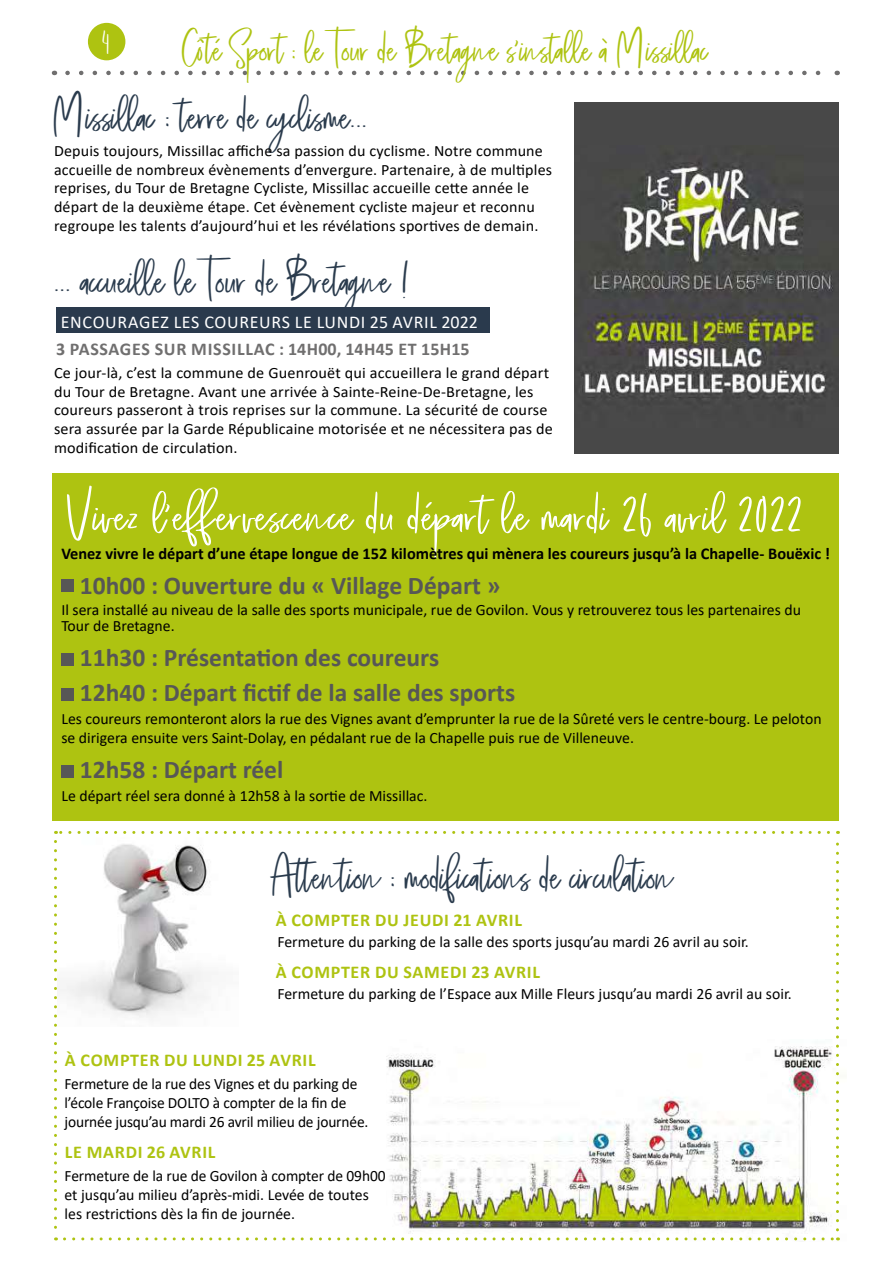
<style>
.page{position:relative;width:893px;height:1263px;background:#fff}
.page>*{position:absolute;margin:0;border:0;box-sizing:border-box;transform-origin:0 0}
.t1{font:49.5px "tiarawiliams";letter-spacing:.01em;color:#fff;scale:1.12 1}
.t2{font:43.5px "tiarawiliams";color:#2a3b4d}
.t3{font:39px "tiarawiliams";color:#aec311}
.t4{font:27px "tiarawiliams";color:#fff}
.t5{font:700 25.5px/34.8px "Calibri";color:#575756}
.t6{font:700 18px "Calibri";letter-spacing:.04em;color:#aec311}
.t7{font:700 18px "Calibri";letter-spacing:.025em;color:#706f6f}
.t8{font:18px "Calibri";letter-spacing:.04em;color:#fff}
.t9{font:700 16.5px "Calibri";color:#000}
.t10{font:15.75px/18.9px "Calibri";color:#000}
</style>
<div class="page">
<img style="left:57px;top:820px;width:181px;height:198px">
<svg style="left:67px;top:71px;width:754px;height:4px"></svg>
<div style="left:88px;top:23px;width:37px;height:37px;background:#aec311;border-radius:50%"></div>
<div style="left:53px;top:473px;width:786px;height:347px;background:#aec311"></div>
<div style="left:61px;top:579px;width:13px;height:13px;background:#575756"></div>
<div style="left:61px;top:653px;width:13px;height:13px;background:#575756"></div>
<div style="left:61px;top:688px;width:13px;height:13px;background:#575756"></div>
<div style="left:61px;top:765px;width:13px;height:13px;background:#575756"></div>
<div style="left:56px;top:307px;width:434px;height:26px;background:#2a3a4d"></div>
<img style="left:387px;top:1046px;width:453px;height:195px">
<img style="left:574px;top:145px;width:264px;height:284px">
<div style="left:574px;top:429px;width:264px;height:25px;background:#484848"></div>
<div style="left:574px;top:102px;width:264px;height:43px;background:#484848"></div>
<svg style="left:54px;top:841px;width:3px;height:399px"></svg>
<svg style="left:64px;top:1237px;width:774px;height:3px"></svg>
<svg style="left:836px;top:831px;width:3px;height:399px"></svg>
<svg style="left:56px;top:831px;width:772px;height:3px"></svg>
<h3 class="t4" style="left:102px;top:24px;width:10px">4</h3>
<h3 class="t3" style="left:182px;top:23px;width:527px">Côté Sport : le Tour de Bretagne s'installe à Missillac</h3>
<h2 class="t2" style="left:54px;top:88px;width:315px">Missillac : terre de cyclisme...</h2>
<p class="t10" style="left:54px;top:141px;width:500px">Depuis toujours, Missillac affiche sa passion du cyclisme. Notre commune accueille de nombreux évènements d’envergure. Partenaire, à de multiples reprises, du Tour de Bretagne Cycliste, Missillac accueille cette année le départ de la deuxième étape. Cet évènement cycliste majeur et reconnu regroupe les talents d’aujourd’hui et les révélations sportives de demain.</p>
<h2 class="t2" style="left:54px;top:252px;width:356px">... accueille le Tour de Bretagne !</h2>
<p class="t8" style="left:61px;top:310px;width:419px">ENCOURAGEZ LES COUREURS LE LUNDI 25 AVRIL 2022</p>
<p class="t7" style="left:56px;top:336px;width:415px">3 PASSAGES SUR MISSILLAC : 14H00, 14H45 ET 15H15</p>
<p class="t10" style="left:54px;top:363px;width:500px">Ce jour-là, c’est la commune de Guenrouët qui accueillera le grand départ du Tour de Bretagne. Avant une arrivée à Sainte-Reine-De-Bretagne, les coureurs passeront à trois reprises sur la commune. La sécurité de course sera assurée par la Garde Républicaine motorisée et ne nécessitera pas de modification de circulation.</p>
<h1 class="t1" style="left:66px;top:483px;width:660px">Vivez l'effervescence du départ le mardi 26 avril 2022</h1>
<p class="t9" style="left:61px;top:542px;width:770px">Venez vivre le départ d’une étape longue de 152 kilomètres qui mènera les coureurs jusqu’à la Chapelle- Bouëxic !</p>
<h3 class="t5" style="left:80px;top:568px;width:422px">10h00 : Ouverture du « Village Départ »</h3>
<p class="t10" style="left:61px;top:601px;width:741px;line-height:16.5px">Il sera installé au niveau de la salle des sports municipale, rue de Govilon. Vous y retrouverez tous les partenaires du<br>Tour de Bretagne.</p>
<h3 class="t5" style="left:80px;top:640px;width:437px">11h30 : Présentation des coureurs<br>12h40 : Départ fictif de la salle des sports</h3>
<p class="t10" style="left:61px;top:709px;width:762px">Les coureurs remonteront alors la rue des Vignes avant d’emprunter la rue de la Sûreté vers le centre-bourg. Le peloton se dirigera ensuite vers Saint-Dolay, en pédalant rue de la Chapelle puis rue de Villeneuve.</p>
<h3 class="t5" style="left:80px;top:752px;width:205px">12h58 : Départ réel</h3>
<p class="t10" style="left:61px;top:786px;width:368px">Le départ réel sera donné à 12h58 à la sortie de Missillac.</p>
<h2 class="t2" style="left:273px;top:847px;width:401px">Attention : modifications de circulation</h2>
<p class="t6" style="left:276px;top:907px;width:248px">À COMPTER DU JEUDI 21 AVRIL</p>
<p class="t10" style="left:277px;top:932px;width:473px">Fermeture du parking de la salle des sports jusqu’au mardi 26 avril au soir.</p>
<p class="t6" style="left:276px;top:959px;width:266px">À COMPTER DU SAMEDI 23 AVRIL</p>
<p class="t10" style="left:277px;top:983px;width:516px">Fermeture du parking de l’Espace aux Mille Fleurs jusqu’au mardi 26 avril au soir.</p>
<p class="t6" style="left:65px;top:1047px;width:252px">À COMPTER DU LUNDI 25 AVRIL</p>
<p class="t10" style="left:65px;top:1074px;width:305px">Fermeture de la rue des Vignes et du parking de l’école Françoise DOLTO à compter de la fin de journée jusqu’au mardi 26 avril milieu de journée.</p>
<p class="t6" style="left:65px;top:1139px;width:152px">LE MARDI 26 AVRIL</p>
<p class="t10" style="left:65px;top:1166px;width:323px">Fermeture de la rue de Govilon à compter de 09h00 et jusqu’au milieu d’après-midi. Levée de toutes les restrictions dès la fin de journée.</p>
</div>
